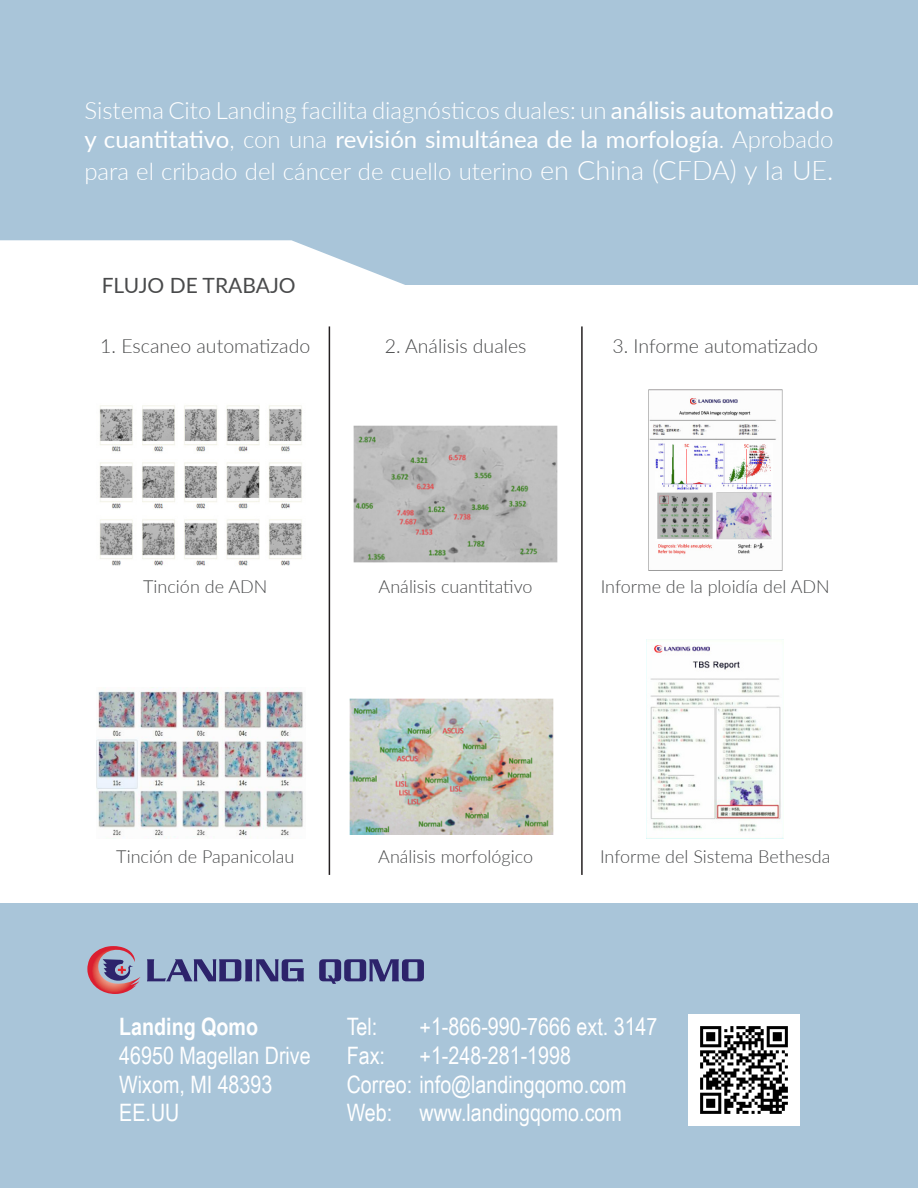
<style>
.page{position:relative;width:918px;height:1188px;background:#a9c5d9}
.page>*{position:absolute;margin:0;border:0;box-sizing:border-box;transform-origin:0 0}
.t1{font:24px "Arial Narrow";color:#fff}
.t2{font:24px/28.8px "Lato";color:#fff}
.t3{font:300 24px "Lato";color:#fff}
.t4{font:700 24px "Arial Narrow";color:#fff}
.t5{font:21px "Lato";color:#494a4b}
.t6{font:300 19.5px "Lato";color:#494a4b}
.t7{font:300 18px "Lato";color:#494a4b}
.s1{font-weight:300}
.s2{font-size:27px}
</style>
<div class="page">
<div style="left:0;top:285px;width:918px;height:618px;background:#fff"></div>
<svg style="left:87px;top:946px;width:53px;height:48px"></svg>
<svg style="left:147px;top:959px;width:157px;height:22px"></svg>
<svg style="left:319px;top:959px;width:105px;height:25px"></svg>
<img style="left:688px;top:1015px;width:111px;height:111px">
<svg style="left:0;top:240px;width:405px;height:120px"></svg>
<img style="left:99px;top:405px;width:203px;height:161px">
<img style="left:96px;top:687px;width:207px;height:152px">
<img style="left:354px;top:425px;width:204px;height:138px">
<img style="left:349px;top:698px;width:204px;height:136px">
<img style="left:647px;top:645px;width:137px;height:194px">
<img style="left:648px;top:390px;width:134px;height:180px">
<hr style="left:329px;top:326px;width:1px;height:549px;background:#231f20">
<hr style="left:581px;top:326px;width:2px;height:549px;background:#231f20">
<p class="t2" style="left:84px;top:95px;width:751px"><span class="s1">Sistema Cito Landing facilita diagnósticos duales: un</span> análisis automatizado y cuantitativo<span class="s1">, con una</span> revisión simultánea de la morfología<span class="s1">. Aprobado</span></p>
<p class="t3" style="left:84px;top:155px;width:751px">para el cribado del cáncer de cuello uterino <span class="s2">en China (CFDA) y la UE.</span></p>
<p class="t5" style="left:102px;top:271px;width:195px">FLUJO DE TRABAJO</p>
<p class="t6" style="left:100px;top:333px;width:212px">1. Escaneo automatizado</p>
<p class="t6" style="left:385px;top:333px;width:143px">2. Análisis duales</p>
<p class="t6" style="left:613px;top:333px;width:207px">3. Informe automatizado</p>
<p class="t7" style="left:143px;top:574px;width:126px">Tinción de ADN</p>
<p class="t7" style="left:379px;top:574px;width:155px">Análisis cuantitativo</p>
<p class="t7" style="left:601px;top:574px;width:231px">Informe de la ploidía del ADN</p>
<p class="t7" style="left:116px;top:844px;width:180px">Tinción de Papanicolau</p>
<p class="t7" style="left:378px;top:844px;width:156px">Análisis morfológico</p>
<p class="t7" style="left:600px;top:844px;width:232px">Informe del Sistema Bethesda</p>
<p class="t4" style="left:119px;top:1008px;width:140px">Landing Qomo</p>
<p class="t1" style="left:119px;top:1038px;width:193px">46950 Magellan Drive</p>
<p class="t1" style="left:119px;top:1067px;width:155px">Wixom, MI 48393</p>
<p class="t1" style="left:119px;top:1095px;width:62px">EE.UU</p>
<p class="t1" style="left:420px;top:1009px;width:239px">+1-866-990-7666 ext. 3147</p>
<p class="t1" style="left:420px;top:1038px;width:153px">+1-248-281-1998</p>
<p class="t1" style="left:347px;top:1009px;width:32px">Tel:</p>
<p class="t1" style="left:347px;top:1038px;width:40px">Fax:</p>
<p class="t1" style="left:347px;top:1067px;width:281px">Correo: info@landingqomo.com</p>
<p class="t1" style="left:347px;top:1095px;width:47px">Web:</p>
<p class="t1" style="left:420px;top:1095px;width:204px">www.landingqomo.com</p>
</div>
